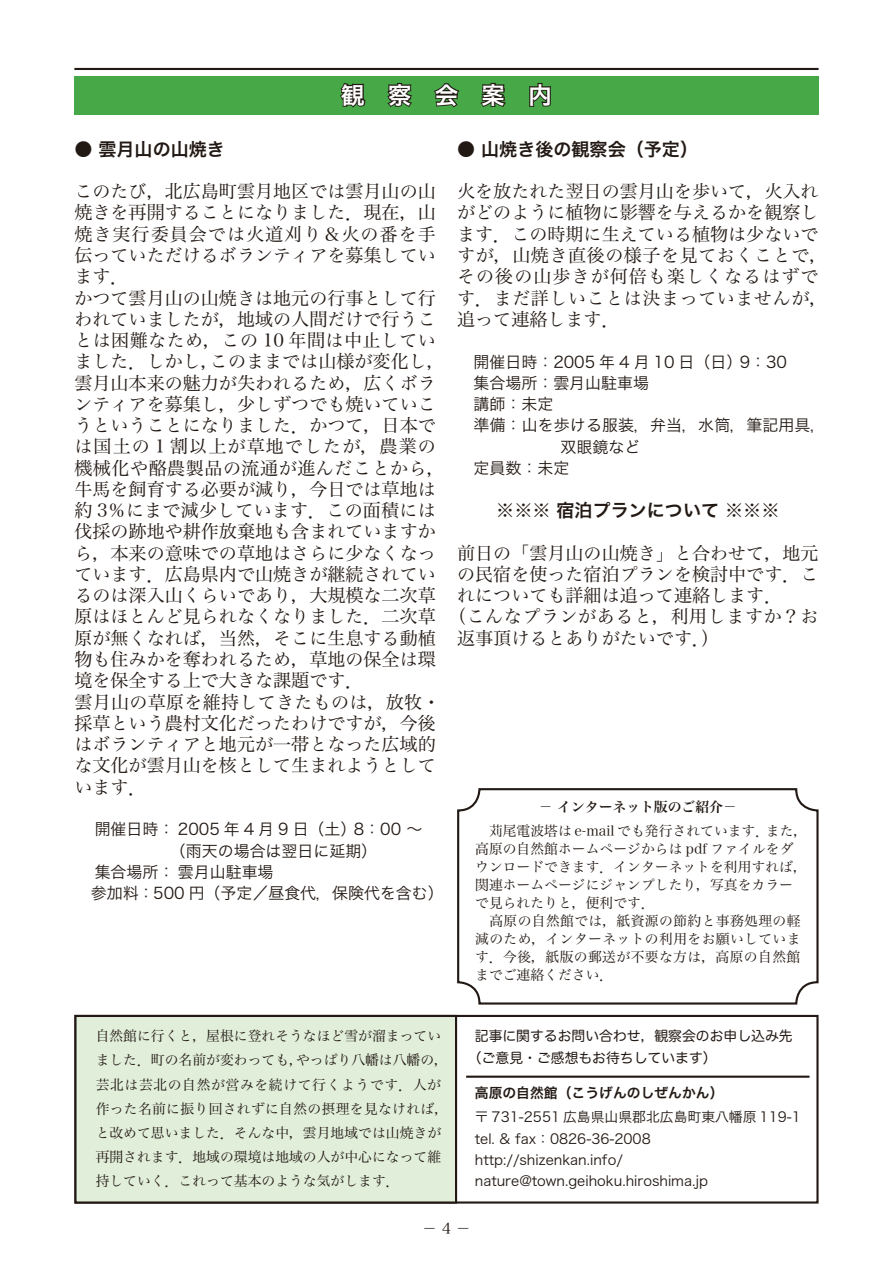
<style>
.page{position:relative;width:893px;height:1263px;background:#fff}
.page>*{position:absolute;margin:0;border:0;box-sizing:border-box;transform-origin:0 0}
.t1{font:23.4px "Hira Kaku Pro W6";color:#fff}
.t2{font:18px/21.3px "Hira Min Pro W3";color:#221914}
.見出し{font:18px "Hira Kaku Pro W6";color:#221914}
.t3{font:18px/21.3px "Hira Min Pro W3";letter-spacing:.03em;color:#221914}
.t4{font:15.9px/21.3px "Hira Kaku Pro W3";color:#221914}
.t5{font:14.85px "Hira Min Pro W3";color:#221914}
.t6{font:13.8px/18px "Hira Min Pro W3";color:#221914}
.t7{font:13.8px "Hira Kaku Pro W3";color:#221914}
.t8{font:13.8px "Hira Maru Pro W4";color:#221914}
.t9{font:13.8px "Hira Kaku Pro W6";color:#221914}
.t10{font:13.8px "Hira Min Pro W6";color:#221914}
</style>
<div class="page">
<hr style="left:74px;top:68px;width:745px;height:2px;background:#221914">
<div style="left:75px;top:1016px;width:381px;height:186px;background:#e1eeda"></div>
<div style="left:74px;top:1015px;width:383px;height:188px;border:2px solid #221914"></div>
<hr style="left:466px;top:1075px;width:343px;height:3px;background:#221914">
<div style="left:74px;top:76px;width:745px;height:39px;background:#46a846"></div>
<svg style="left:340px;top:83px;width:26px;height:25px"></svg>
<svg style="left:387px;top:83px;width:25px;height:24px"></svg>
<svg style="left:434px;top:83px;width:26px;height:25px"></svg>
<svg style="left:480px;top:82px;width:26px;height:25px"></svg>
<svg style="left:529px;top:83px;width:22px;height:24px"></svg>
<svg style="left:457px;top:788px;width:362px;height:217px"></svg>
<p class="t1" style="left:341px;top:74px;width:212px">観　察　会　案　内</p>
<p class="見出し" style="left:74px;top:133px;width:152px">● 雲月山の山焼き</p>
<p class="t2" style="left:74px;top:179px;width:363px;text-align:justify">このたび，北広島町雲月地区では雲月山の山焼きを再開することになりました．現在，山焼き実行委員会では火道刈り＆火の番を手伝っていただけるボランティアを募集しています．</p>
<p class="t2" style="left:74px;top:285px;width:372px">かつて雲月山の山焼きは地元の行事として行われていましたが，地域の人間だけで行うことは困難なため，この 10 年間は中止していました．しかし，このままでは山様が変化し，雲月山本来の魅力が失われるため，広くボランティアを募集し，少しずつでも焼いていこうということになりました．かつて，日本では国土の 1 割以上が草地でしたが，農業の機械化や酪農製品の流通が進んだことから，牛馬を飼育する必要が減り，今日では草地は約 3％にまで減少しています．この面積には伐採の跡地や耕作放棄地も含まれていますから，本来の意味での草地はさらに少なくなっています．広島県内で山焼きが継続されているのは深入山くらいであり，大規模な二次草原はほとんど見られなくなりました．二次草原が無くなれば，当然，そこに生息する動植物も住みかを奪われるため，草地の保全は環境を保全する上で大きな課題です．</p>
<p class="t2" style="left:74px;top:689px;width:368px">雲月山の草原を維持してきたものは，放牧・採草という農村文化だったわけですが，今後はボランティアと地元が一帯となった広域的な文化が雲月山を核として生まれようとしています．</p>
<p class="t4" style="left:95px;top:817px;width:329px">開催日時： 2005 年 4 月 9 日（土）8：00 ～</p>
<p class="t4" style="left:170px;top:839px;width:209px">（雨天の場合は翌日に延期）</p>
<p class="t4" style="left:95px;top:860px;width:180px">集合場所： 雲月山駐車場</p>
<p class="t4" style="left:91px;top:881px;width:354px">参加料：500 円（予定／昼食代，保険代を含む）</p>
<p class="見出し" style="left:457px;top:133px;width:242px">● 山焼き後の観察会（予定）</p>
<p class="t2" style="left:457px;top:179px;width:372px">火を放たれた翌日の雲月山を歩いて，火入れがどのように植物に影響を与えるかを観察します．この時期に生えている植物は少ないですが，山焼き直後の様子を見ておくことで，その後の山歩きが何倍も楽しくなるはずです．まだ詳しいことは決まっていませんが，追って連絡します．</p>
<p class="t4" style="left:474px;top:350px;width:315px">開催日時：2005 年 4 月 10 日（日）9：30</p>
<p class="t4" style="left:474px;top:371px;width:177px">集合場所：雲月山駐車場</p>
<p class="t4" style="left:474px;top:392px;width:81px">講師：未定</p>
<p class="t4" style="left:561px;top:414px;width:267px;text-indent:-87px">準備：山を歩ける服装，弁当，水筒，筆記用具，双眼鏡など</p>
<p class="t4" style="left:474px;top:456px;width:97px">定員数：未定</p>
<p class="見出し" style="left:496px;top:494px;width:285px">※※※ 宿泊プランについて ※※※</p>
<p class="t2" style="left:457px;top:541px;width:363px;text-align:justify">前日の「雲月山の山焼き」と合わせて，地元の民宿を使った宿泊プランを検討中です．これについても詳細は追って連絡します．</p>
<p class="t3" style="left:457px;top:604px;width:363px;text-indent:-9px">（こんなプランがあると，利用しますか？お返事頂けるとありがたいです．）</p>
<p class="t10" style="left:539px;top:795px;width:200px">－ インターネット版のご紹介－</p>
<p class="t6" style="left:475px;top:820px;width:334px">　苅尾電波塔は e-mail でも発行されています．また，高原の自然館ホームページからは pdf ファイルをダウンロードできます．インターネットを利用すれば，関連ホームページにジャンプしたり，写真をカラーで見られたりと，便利です．</p>
<p class="t6" style="left:475px;top:910px;width:327px;text-align:justify">　高原の自然館では，紙資源の節約と事務処理の軽減のため，インターネットの利用をお願いしています．今後，紙版の郵送が不要な方は，高原の自然館までご連絡ください．</p>
<p class="t6" style="left:96px;top:1023px;width:354px;line-height:24.2px">自然館に行くと，屋根に登れそうなほど雪が溜まっていました．町の名前が変わっても，やっぱり八幡は八幡の，芸北は芸北の自然が営みを続けて行くようです．人が作った名前に振り回されずに自然の摂理を見なければ，と改めて思いました．そんな中，雲月地域では山焼きが再開されます．地域の環境は地域の人が中心になって維持していく．これって基本のような気がします．</p>
<p class="t8" style="left:475px;top:1024px;width:319px">記事に関するお問い合わせ，観察会のお申し込み先</p>
<p class="t8" style="left:468px;top:1046px;width:250px">（ご意見・ご感想もお待ちしています）</p>
<p class="t9" style="left:475px;top:1080px;width:250px">高原の自然館（こうげんのしぜんかん）</p>
<p class="t7" style="left:475px;top:1105px;width:328px">〒 731-2551 広島県山県郡北広島町東八幡原 119-1</p>
<p class="t7" style="left:475px;top:1126px;width:177px">tel. &amp; fax：0826-36-2008</p>
<p class="t7" style="left:475px;top:1147px;width:150px">http://shizenkan.info/</p>
<p class="t7" style="left:475px;top:1169px;width:235px">nature@town.geihoku.hiroshima.jp</p>
<p class="t5" style="left:422px;top:1215px;width:50px">－ 4 －</p>
</div>
